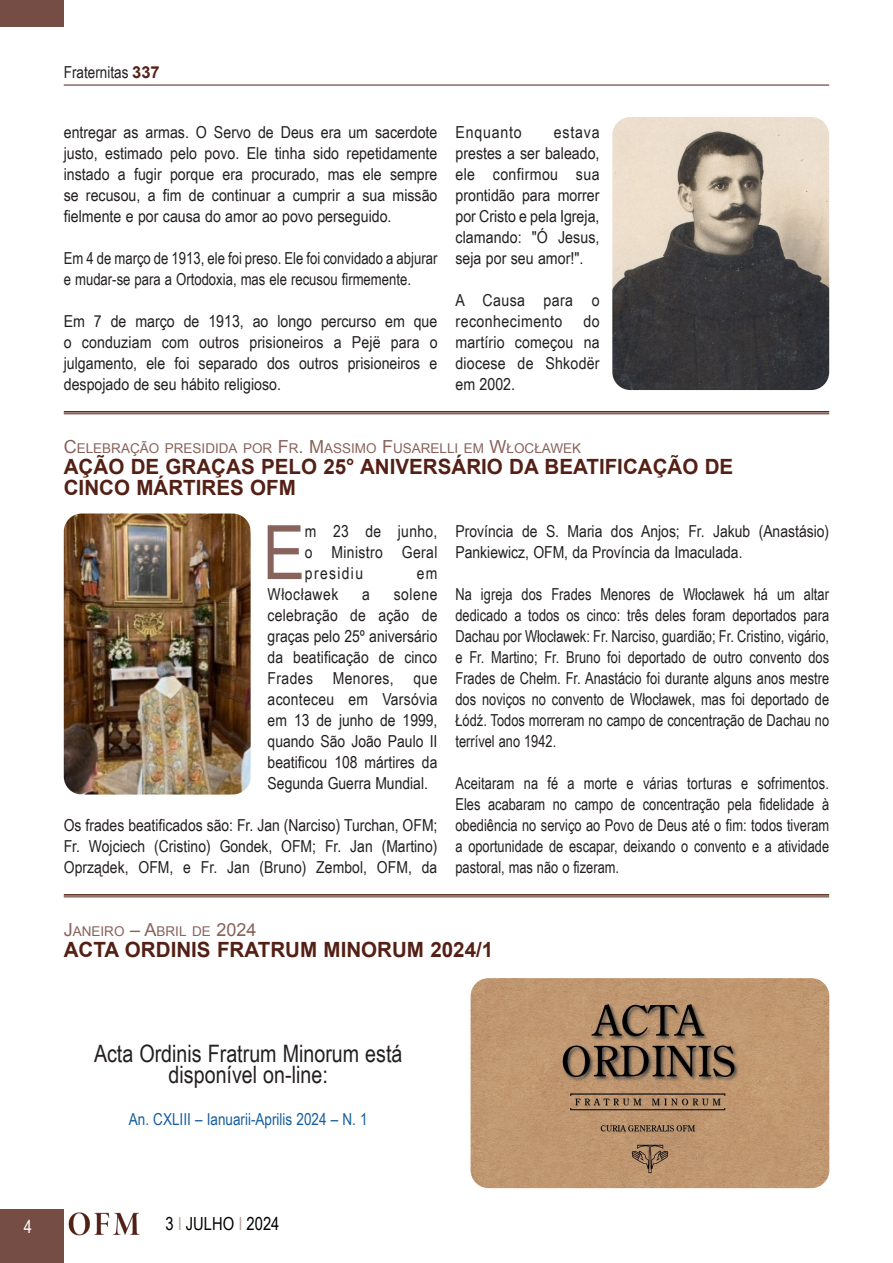
<style>
.page{position:relative;width:893px;height:1263px;background:#fff}
.page>*{position:absolute;margin:0;border:0;box-sizing:border-box;transform-origin:0 0}
.Titolo{font:75.15px "Arial Narrow";color:#87635b}
.Titolo-2{font:24px/21px "Arial Narrow";color:#231f20;text-align:center}
.Titolo-3{font:700 21px "Arial";color:#542015}
.t1{font:18px "Arial Narrow";color:#000}
.t2{font:18px "Arial Narrow";color:#fff}
.Titolo-4{font:16.5px/21px "Arial Narrow";color:#231f20;text-align:justify;scale:.95 1}
.Titolo_piccolo{font:16.5px/21px "Arial Narrow";color:#231f20;text-align:justify;scale:1.05 1}
.Titolo-5{font:16.5px/21px "Arial Narrow";color:#231f20;text-align:justify}
.Titolo_piccolo-2{font:16.5px/21px "Arial Narrow";color:#231f20}
.Titolo-6{font:16.5px "Arial Narrow";color:#175d9e}
.Titolo_piccolo-3{font:16.5px/21px "Arial Narrow";letter-spacing:.025em;color:#231f20;scale:1.05 1}
.Titolo-7{font:16.5px "Arial Narrow";letter-spacing:.03em;color:#231f20}
.Titolo_piccolo-4{font:16.5px "Arial Narrow";letter-spacing:.045em;color:#231f20;scale:1.05 1}
.Titolo_piccolo-5{font:13.5px "Arial";color:#87635b}
.s1{font-family:"Arial";font-weight:700;color:#542015}
.s2{font-size:18px}
.s3{color:#bba6a1}
</style>
<div class="page">
<div style="left:0;top:1209px;width:64px;height:54px;background:#764d44"></div>
<hr style="left:64px;top:85px;width:765px;height:1px;background:#542015">
<div style="left:0;top:0;width:64px;height:27px;background:#764d44"></div>
<img style="left:69px;top:1212px;width:71px;height:24px">
<hr style="left:64px;top:411px;width:765px;height:2px;background:#542015">
<hr style="left:64px;top:413px;width:765px;height:1px;background:#542015">
<img style="left:64px;top:513px;width:187px;height:281px">
<img style="left:612px;top:117px;width:217px;height:273px">
<hr style="left:64px;top:894px;width:765px;height:2px;background:#542015">
<hr style="left:64px;top:896px;width:765px;height:1px;background:#542015">
<img style="left:471px;top:978px;width:358px;height:210px">
<p class="Titolo-5" style="left:64px;top:61px;width:97px">Fraternitas <span class="s1">337</span></p>
<p class="Titolo_piccolo" style="left:64px;top:121px;width:357px">entregar as armas. O Servo de Deus era um sacerdote justo, estimado pelo povo. Ele tinha sido repetidamente instado a fugir porque era procurado, mas ele sempre se recusou, a fim de continuar a cumprir a sua missão fielmente e por causa do amor ao povo perseguido.</p>
<p class="Titolo_piccolo-2" style="left:64px;top:247px;width:375px">Em 4 de março de 1913, ele foi preso. Ele foi convidado a abjurar e mudar-se para a Ortodoxia, mas ele recusou firmemente.</p>
<p class="Titolo_piccolo" style="left:64px;top:310px;width:358px">Em 7 de março de 1913, ao longo percurso em que o conduziam com outros prisioneiros a Pejë para o julgamento, ele foi separado dos outros prisioneiros e despojado de seu hábito religioso.</p>
<p class="Titolo_piccolo-4" style="left:455px;top:120px;width:65px">Enquanto</p>
<p class="Titolo_piccolo" style="left:455px;top:121px;width:139px;text-indent:98px">estava prestes a ser baleado, ele confirmou sua prontidão para morrer por Cristo e pela Igreja, clamando: "Ó Jesus, seja por seu amor!".</p>
<p class="Titolo_piccolo-3" style="left:455px;top:289px;width:139px">A Causa para o reconhecimento</p>
<p class="Titolo_piccolo" style="left:455px;top:310px;width:139px;text-indent:128px">do martírio começou na diocese de Shkodër em 2002.</p>
<p class="Titolo_piccolo-5" style="left:64px;top:439px;width:519px"><span class="s2">C</span>ELEBRAÇÃO PRESIDIDA POR <span class="s2">F</span>R<span class="s2">. M</span>ASSIMO <span class="s2">F</span>USARELLI EM <span class="s2">W</span>ŁOCŁAWEK</p>
<p class="Titolo-3" style="left:64px;top:453px;width:671px">AÇÃO DE GRAÇAS PELO 25° ANIVERSÁRIO DA BEATIFICAÇÃO DE</p>
<p class="Titolo-3" style="left:64px;top:474px;width:234px">CINCO MÁRTIRES OFM</p>
<p class="Titolo" style="left:263px;top:497px;width:44px">E</p>
<p class="Titolo-5" style="left:305px;top:520px;width:134px">m 23 de junho, o Ministro Geral presidiu</p>
<p class="Titolo-5" style="left:455px;top:520px;width:375px">Província de S. Maria dos Anjos; Fr. Jakub (Anastásio)<br>Pankiewicz, OFM, da Província da Imaculada.</p>
<p class="Titolo-4" style="left:455px;top:583px;width:395px">Na igreja dos Frades Menores de Włocławek há um altar dedicado a todos os cinco: três deles foram deportados para Dachau por Włocławek: Fr. Narciso, guardião; Fr. Cristino, vigário, e Fr. Martino; Fr. Bruno foi deportado de outro convento dos Frades de Chełm. Fr. Anastácio foi durante alguns anos mestre dos noviços no convento de Włocławek, mas foi deportado de Łódź. Todos morreram no campo de concentração de Dachau no terrível ano 1942.</p>
<p class="Titolo-4" style="left:455px;top:772px;width:395px">Aceitaram na fé a morte e várias torturas e sofrimentos.<br>Eles acabaram no campo de concentração pela fidelidade à obediência no serviço ao Povo de Deus até o fim: todos tiveram a oportunidade de escapar, deixando o convento e a atividade pastoral, mas não o fizeram.</p>
<p class="Titolo-5" style="left:417px;top:562px;width:22px">em</p>
<p class="Titolo-5" style="left:268px;top:583px;width:171px;text-indent:126px">solene celebração de ação de graças pelo 25º aniversário da beatificação de cinco Frades Menores, que aconteceu em Varsóvia em 13 de junho de 1999, quando São João Paulo II beatificou 108 mártires da Segunda Guerra Mundial.</p>
<p class="Titolo-5" style="left:64px;top:814px;width:375px">Os frades beatificados são: Fr. Jan (Narciso) Turchan, OFM; Fr. Wojciech (Cristino) Gondek, OFM; Fr. Jan (Martino)<br>Oprządek, OFM, e Fr. Jan (Bruno) Zembol, OFM, da</p>
<p class="Titolo-7" style="left:268px;top:582px;width:72px">Włocławek</p>
<p class="Titolo-5" style="left:362px;top:583px;width:9px">a</p>
<p class="Titolo_piccolo-5" style="left:64px;top:922px;width:194px"><span class="s2">J</span>ANEIRO <span class="s2">– A</span>BRIL DE <span class="s2">2024</span></p>
<p class="Titolo-3" style="left:64px;top:936px;width:431px">ACTA ORDINIS FRATRUM MINORUM 2024/1</p>
<p class="Titolo-2" style="left:94px;top:1042px;width:310px">Acta Ordinis Fratrum Minorum está disponível on-line:</p>
<p class="Titolo-6" style="left:129px;top:1107px;width:240px">An. CXLIII – Ianuarii-Aprilis 2024 – N. 1</p>
<p class="t2" style="left:24px;top:1213px;width:10px">4</p>
<p class="t1" style="left:165px;top:1210px;width:116px">3 <span class="s3">I</span> JULHO <span class="s3">I</span> 2024</p>
</div>
